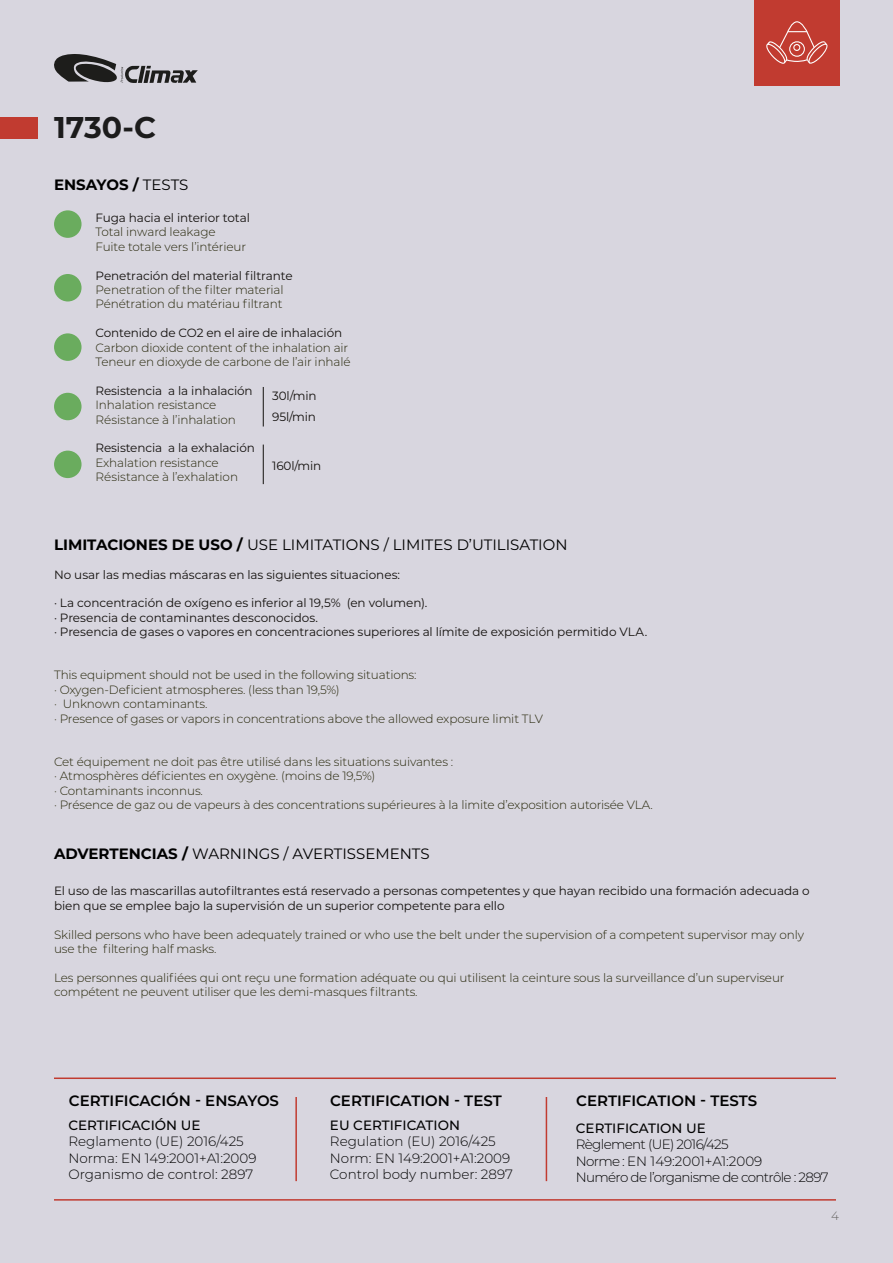
<style>
.page{position:relative;width:893px;height:1263px;background:#d8d6df}
.page>*{position:absolute;margin:0;border:0;box-sizing:border-box;transform-origin:0 0}
.NOMBRE_PRODUCTO{font:700 30px "Montserrat";color:#1c1c1c}
.TITULO_2_pagina{font:15px "Montserrat";color:#000}
.TITULO_2_pagina-2{font:600 15px "Montserrat";color:#010101}
.TITULO_2_pagina-3{font:700 15px "Montserrat";color:#000}
.TEXTO_BASE{font:300 13.5px "Montserrat";color:#010101}
.TEXTO_BASE-2{font:300 13.5px "Montserrat";letter-spacing:-.05em;color:#020202}
.TEXTO_BASE-3{font:300 13.5px "Montserrat";color:#020202}
.TEXTO_BASE-4{font:500 13.5px "Montserrat";color:#020202}
.TEXTO_BASE-5{font:500 13.5px "Montserrat";color:#010101}
.TEXTO_BASE-6{font:300 12px/14.4px "Montserrat";letter-spacing:-.01em;color:#252508}
.TEXTO_BASE-7{font:12px/14.4px "Montserrat";letter-spacing:-.005em;color:#13100d}
.t1{font:300 12px "Montserrat";color:#666563}
.s1{font-weight:400}
.s2{font-weight:700}
.s3{color:#020202}
</style>
<div class="page">
<svg style="left:54px;top:54px;width:144px;height:29px"></svg>
<div style="left:0;top:117px;width:37px;height:21px;background:#c13b30"></div>
<hr style="left:295px;top:1097px;width:2px;height:84px;background:#c13b30">
<hr style="left:546px;top:1097px;width:1px;height:84px;background:#c13b30">
<hr style="left:54px;top:1077px;width:782px;height:2px;background:#c13b30">
<hr style="left:54px;top:1199px;width:782px;height:1px;background:#c13b30">
<div style="left:54px;top:210px;width:28px;height:28px;background:#6aac5e;border-radius:50%"></div>
<div style="left:54px;top:274px;width:28px;height:27px;background:#6aac5e;border-radius:50%"></div>
<div style="left:54px;top:333px;width:28px;height:28px;background:#6aac5e;border-radius:50%"></div>
<div style="left:54px;top:393px;width:28px;height:27px;background:#6aac5e;border-radius:50%"></div>
<div style="left:54px;top:451px;width:28px;height:27px;background:#6aac5e;border-radius:50%"></div>
<hr style="left:263px;top:387px;width:1px;height:39px;background:#13100d">
<hr style="left:263px;top:445px;width:1px;height:39px;background:#13100d">
<div style="left:754px;top:0;width:85px;height:85px;background:#c13b30"></div>
<svg style="left:766px;top:21px;width:62px;height:43px"></svg>
<p class="NOMBRE_PRODUCTO" style="left:54px;top:106px;width:104px">1730-C</p>
<p class="TITULO_2_pagina-3" style="left:54px;top:173px;width:136px">ENSAYOS / <span class="s1">TESTS</span></p>
<p class="TEXTO_BASE-7" style="left:95px;top:210px;width:156px">Fuga hacia el interior total</p>
<p class="TEXTO_BASE-6" style="left:95px;top:225px;width:122px">Total inward leakage</p>
<p class="TEXTO_BASE-6" style="left:95px;top:239px;width:152px">Fuite totale vers l’intérieur</p>
<p class="TEXTO_BASE-7" style="left:95px;top:268px;width:199px">Penetración del material filtrante</p>
<p class="TEXTO_BASE-6" style="left:95px;top:282px;width:189px">Penetration of the filter material</p>
<p class="TEXTO_BASE-6" style="left:95px;top:297px;width:189px">Pénétration du matériau filtrant</p>
<p class="TEXTO_BASE-7" style="left:95px;top:325px;width:248px">Contenido de CO2 en el aire de inhalación</p>
<p class="TEXTO_BASE-6" style="left:95px;top:340px;width:254px">Carbon dioxide content of the inhalation air</p>
<p class="TEXTO_BASE-6" style="left:95px;top:354px;width:257px">Teneur en dioxyde de carbone de l’air inhalé</p>
<p class="TEXTO_BASE-7" style="left:95px;top:383px;width:159px">Resistencia a la inhalación</p>
<p class="TEXTO_BASE-6" style="left:95px;top:397px;width:122px">Inhalation resistance</p>
<p class="TEXTO_BASE-6" style="left:95px;top:412px;width:142px">Résistance à l’inhalation</p>
<p class="TEXTO_BASE-7" style="left:95px;top:440px;width:161px">Resistencia a la exhalación</p>
<p class="TEXTO_BASE-6" style="left:95px;top:455px;width:125px">Exhalation resistance</p>
<p class="TEXTO_BASE-6" style="left:95px;top:469px;width:144px">Résistance à l’exhalation</p>
<p class="TEXTO_BASE-7" style="left:272px;top:388px;width:46px">30l/min</p>
<p class="TEXTO_BASE-7" style="left:272px;top:409px;width:45px">95l/min</p>
<p class="TEXTO_BASE-7" style="left:272px;top:458px;width:51px">160l/min</p>
<p class="TITULO_2_pagina" style="left:54px;top:535px;width:515px"><span class="s2">LIMITACIONES DE USO /</span> USE LIMITATIONS / LIMITES D’UTILISATION</p>
<p class="TEXTO_BASE-7" style="left:54px;top:567px;width:348px">No usar las medias máscaras en las siguientes situaciones:</p>
<p class="TEXTO_BASE-7" style="left:54px;top:595px;width:375px">· La concentración de oxígeno es inferior al 19,5% (en volumen).</p>
<p class="TEXTO_BASE-7" style="left:54px;top:610px;width:266px">· Presencia de contaminantes desconocidos.</p>
<p class="TEXTO_BASE-7" style="left:54px;top:624px;width:595px">· Presencia de gases o vapores en concentraciones superiores al límite de exposición permitido VLA.</p>
<p class="TEXTO_BASE-6" style="left:54px;top:667px;width:364px">This equipment should not be used in the following situations:</p>
<p class="TEXTO_BASE-6" style="left:54px;top:682px;width:287px">· Oxygen-Deficient atmospheres. (less than 19,5%)</p>
<p class="TEXTO_BASE-6" style="left:54px;top:696px;width:155px">· Unknown contaminants.</p>
<p class="TEXTO_BASE-6" style="left:54px;top:711px;width:490px">· Presence of gases or vapors in concentrations above the allowed exposure limit TLV</p>
<p class="TEXTO_BASE-6" style="left:54px;top:754px;width:401px">Cet équipement ne doit pas être utilisé dans les situations suivantes :</p>
<p class="TEXTO_BASE-6" style="left:54px;top:768px;width:323px">· Atmosphères déficientes en oxygène. (moins de 19,5%)</p>
<p class="TEXTO_BASE-6" style="left:54px;top:783px;width:150px">· Contaminants inconnus.</p>
<p class="TEXTO_BASE-6" style="left:54px;top:797px;width:600px">· Présence de gaz ou de vapeurs à des concentrations supérieures à la limite d’exposition autorisée VLA.</p>
<p class="TITULO_2_pagina" style="left:54px;top:843px;width:377px"><span class="s2">ADVERTENCIAS /</span> WARNINGS / AVERTISSEMENTS</p>
<p class="TEXTO_BASE-7" style="left:54px;top:883px;width:757px">El uso de las mascarillas autofiltrantes está reservado a personas competentes y que hayan recibido una formación adecuada o bien que se emplee bajo la supervisión de un superior competente para ello</p>
<p class="TEXTO_BASE-6" style="left:54px;top:927px;width:751px">Skilled persons who have been adequately trained or who use the belt under the supervision of a competent supervisor may only use the filtering half masks.</p>
<p class="TEXTO_BASE-6" style="left:54px;top:970px;width:732px">Les personnes qualifiées qui ont reçu une formation adéquate ou qui utilisent la ceinture sous la surveillance d’un superviseur compétent ne peuvent utiliser que les demi-masques filtrants.</p>
<p class="TITULO_2_pagina-2" style="left:69px;top:1090px;width:212px">CERTIFICACIÓN - ENSAYOS</p>
<p class="TITULO_2_pagina-2" style="left:330px;top:1090px;width:173px">CERTIFICATION - TEST</p>
<p class="TITULO_2_pagina-2" style="left:576px;top:1090px;width:182px">CERTIFICATION - TESTS</p>
<p class="TEXTO_BASE-5" style="left:68px;top:1116px;width:134px">CERTIFICACIÓN UE</p>
<p class="TEXTO_BASE" style="left:68px;top:1132px;width:177px">Reglamento (UE) 2016/425</p>
<p class="TEXTO_BASE" style="left:68px;top:1149px;width:190px">Norma: EN 149:2001+A1:2009</p>
<p class="TEXTO_BASE" style="left:68px;top:1165px;width:186px">Organismo de control: 2897</p>
<p class="TEXTO_BASE-4" style="left:330px;top:1116px;width:132px">EU CERTIFICATION</p>
<p class="TEXTO_BASE-3" style="left:330px;top:1132px;width:167px">Regulation (EU) 2016/425</p>
<p class="TEXTO_BASE" style="left:330px;top:1149px;width:182px"><span class="s3">Norm:</span> EN 149:2001+A1:2009</p>
<p class="TEXTO_BASE-3" style="left:330px;top:1165px;width:184px">Control body number: 2897</p>
<p class="TEXTO_BASE-4" style="left:576px;top:1119px;width:132px">CERTIFICATION UE</p>
<p class="TEXTO_BASE-2" style="left:576px;top:1135px;width:154px">Règlement (UE) 2016/425</p>
<p class="TEXTO_BASE" style="left:576px;top:1152px;width:188px"><span class="s3">Norme :</span> EN 149:2001+A1:2009</p>
<p class="TEXTO_BASE-2" style="left:576px;top:1168px;width:254px">Numéro de l’organisme de contrôle : 2897</p>
<p class="t1" style="left:831px;top:1208px;width:9px">4</p>
</div>
